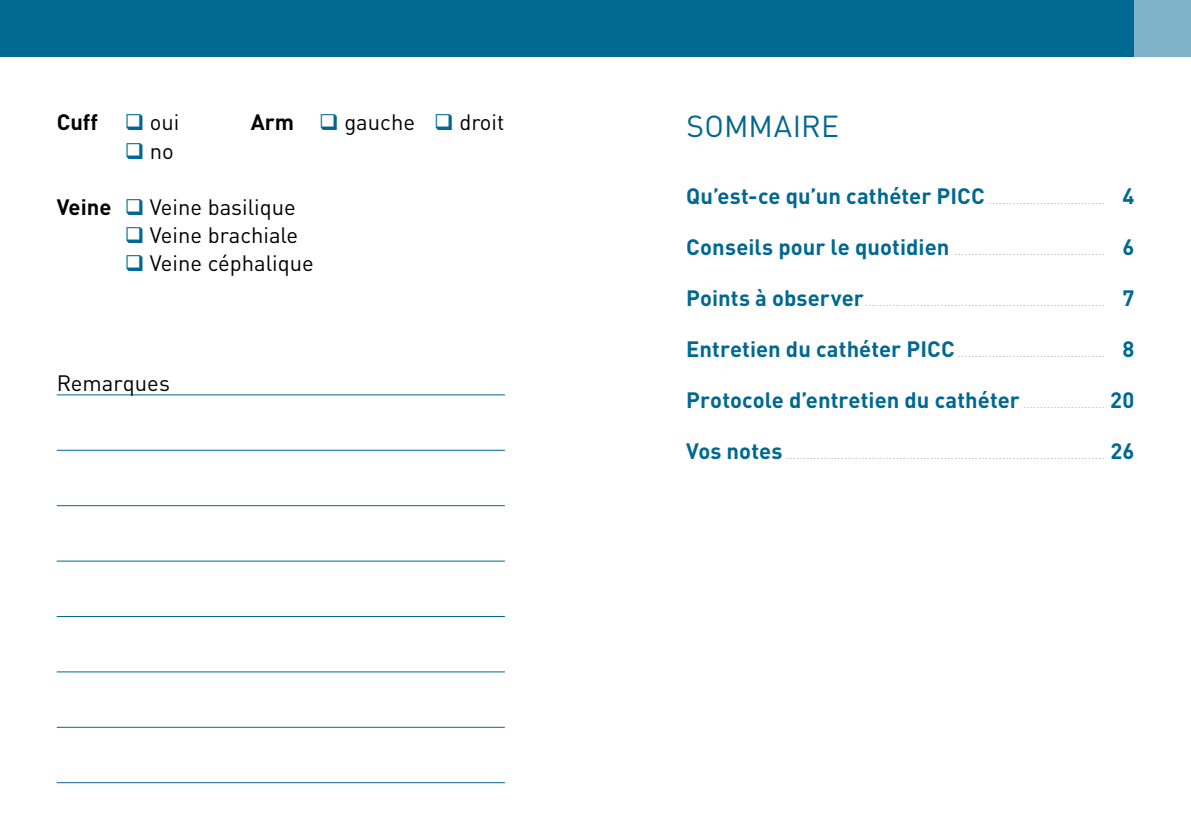
<style>
.page{position:relative;width:1191px;height:840px;background:#fff}
.page>*{position:absolute;margin:0;border:0;box-sizing:border-box;transform-origin:0 0}
.t1{font:30px "DIN Pro";letter-spacing:.005em;color:#006891}
.t2{font:22px "DIN Pro";color:#000}
.t3{font:700 22px "DIN Pro";letter-spacing:.005em;color:#006891}
.t4{font:700 22px "DIN Pro";color:#000}
.t5{font:300 13px "DIN Pro";color:#a7a7a8}
.s1{color:#006891}
.s2{font-weight:400}
.s3{font-weight:700}
.s4{font-weight:700;font-size:22px;color:#006891}
.s5{font-weight:300;font-size:13px;color:#a7a7a8}
</style>
<div class="page">
<div style="left:0;top:0;width:1191px;height:57px;background:#006891"></div>
<div style="left:1134px;top:0;width:57px;height:61px;background:#7fb3c7"></div>
<hr style="left:57px;top:394px;width:448px;height:1px;background:#006891">
<hr style="left:57px;top:449px;width:448px;height:1px;background:#006891">
<hr style="left:57px;top:505px;width:448px;height:1px;background:#006891">
<hr style="left:57px;top:560px;width:448px;height:1px;background:#006891">
<hr style="left:57px;top:615px;width:448px;height:1px;background:#006891">
<hr style="left:57px;top:671px;width:448px;height:1px;background:#006891">
<hr style="left:57px;top:726px;width:448px;height:1px;background:#006891">
<hr style="left:57px;top:781px;width:448px;height:1px;background:#006891">
<h2 class="t4" style="left:57px;top:107px;width:124px">Cuff <span class="s1">❑</span> <span class="s2">oui</span></h2>
<h2 class="t2" style="left:251px;top:107px;width:255px"><span class="s3">Arm</span> <span class="s1">❑</span> gauche <span class="s1">❑</span> droit</h2>
<h2 class="t2" style="left:125px;top:135px;width:51px"><span class="s1">❑</span> no</h2>
<h2 class="t2" style="left:57px;top:191px;width:241px"><span class="s3">Veine</span> <span class="s1">❑</span> Veine basilique</h2>
<h2 class="t2" style="left:125px;top:219px;width:175px"><span class="s1">❑</span> Veine brachiale</h2>
<h2 class="t2" style="left:125px;top:247px;width:191px"><span class="s1">❑</span> Veine céphalique</h2>
<h2 class="t2" style="left:57px;top:368px;width:115px">Remarques</h2>
<h1 class="t1" style="left:686px;top:106px;width:154px">SOMMAIRE</h1>
<p class="t5" style="left:686px;top:190px;width:450px"><span class="s4">Qu’est-ce qu’un cathéter PICC</span> .................................. <span class="s4">4</span></p>
<p class="t5" style="left:686px;top:241px;width:450px"><span class="s4">Conseils pour le quotidien</span> ............................................ <span class="s4">6</span></p>
<p class="t5" style="left:686px;top:292px;width:450px"><span class="s4">Points à observer</span>...................................................................... <span class="s4">7</span></p>
<p class="t5" style="left:686px;top:343px;width:450px"><span class="s4">Entretien du cathéter PICC</span> ........................................... <span class="s4">8</span></p>
<h2 class="t3" style="left:686px;top:385px;width:450px">Protocole d’entretien du cathéter <span class="s5">........................</span> 20</h2>
<p class="t5" style="left:686px;top:445px;width:449px"><span class="s4">Vos notes</span> ............................................................................................. <span class="s4">26</span></p>
</div>
